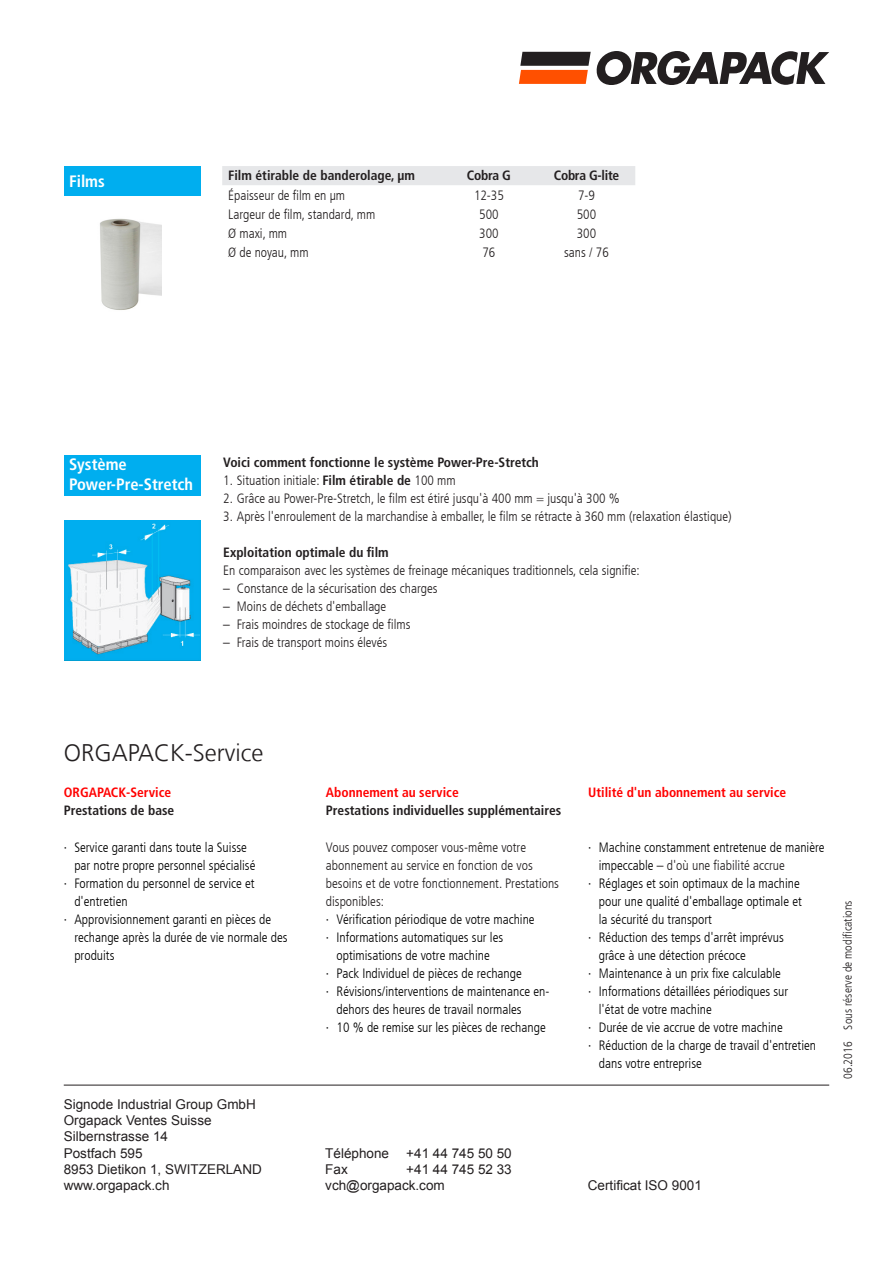
<style>
.page{position:relative;width:893px;height:1263px;background:#fff}
.page>*{position:absolute;margin:0;border:0;box-sizing:border-box;transform-origin:0 0}
.t1{font:300 24px "Frutiger LT Com";color:#231f20}
.t2{font:700 condensed 16.5px "Frutiger LT Com";color:#fff}
.t3{font:300 condensed 13.5px/18px "Frutiger LT Com";color:#000}
.t4{font:300 condensed 13.5px/18px "Frutiger LT Com";color:#231f20}
.t5{font:13.5px "Arial";color:#231f20}
.t6{font:700 condensed 13.5px "Frutiger LT Com";color:#231f20}
.t7{font:700 condensed 13.5px "Frutiger LT Com";color:#f00}
.t8{font:700 condensed 13.5px "Frutiger LT Com";letter-spacing:-.02em;color:#231f20}
.t9{font:300 condensed 12px "Frutiger LT Com";letter-spacing:-.005em;color:#231f20}
.s1{font-weight:700}
.s2{color:#231f20}
</style>
<div class="page">
<svg style="left:519px;top:51px;width:310px;height:33px"></svg>
<div style="left:65px;top:166px;width:136px;height:30px;background:#00aeef"></div>
<div style="left:222px;top:166px;width:413px;height:19px;background:#e6e7e9"></div>
<img style="left:100px;top:218px;width:61px;height:92px">
<div style="left:65px;top:455px;width:136px;height:41px;background:#00aeef"></div>
<img style="left:65px;top:520px;width:136px;height:141px">
<hr style="left:64px;top:1085px;width:765px;height:1px;background:#231f20">
<p class="t2" style="left:69px;top:171px;width:37px">Films</p>
<p class="t6" style="left:228px;top:168px;width:188px">Film étirable de banderolage, μm</p>
<p class="t6" style="left:467px;top:168px;width:46px">Cobra G</p>
<p class="t8" style="left:554px;top:168px;width:67px">Cobra G-lite</p>
<p class="t4" style="left:228px;top:186px;width:118px">Épaisseur de film en μm</p>
<p class="t4" style="left:474px;top:186px;width:31px">12-35</p>
<p class="t4" style="left:578px;top:186px;width:18px">7-9</p>
<p class="t4" style="left:228px;top:205px;width:149px">Largeur de film, standard, mm</p>
<p class="t4" style="left:479px;top:205px;width:21px">500</p>
<p class="t4" style="left:577px;top:205px;width:21px">500</p>
<p class="t4" style="left:228px;top:224px;width:61px">Ø maxi, mm</p>
<p class="t4" style="left:479px;top:224px;width:21px">300</p>
<p class="t4" style="left:577px;top:224px;width:21px">300</p>
<p class="t4" style="left:228px;top:243px;width:82px">Ø de noyau, mm</p>
<p class="t4" style="left:482px;top:243px;width:14px">76</p>
<p class="t4" style="left:564px;top:243px;width:46px">sans / 76</p>
<p class="t2" style="left:69px;top:455px;width:59px">Système</p>
<p class="t2" style="left:69px;top:474px;width:126px">Power-Pre-Stretch</p>
<p class="t6" style="left:223px;top:454px;width:317px">Voici comment fonctionne le système Power-Pre-Stretch</p>
<p class="t4" style="left:223px;top:472px;width:234px">1. Situation initiale: <span class="s1">Film étirable de</span> 100 mm</p>
<p class="t4" style="left:223px;top:490px;width:398px">2. Grâce au Power-Pre-Stretch, le film est étiré jusqu'à 400 mm = jusqu'à 300 %</p>
<p class="t4" style="left:223px;top:508px;width:510px">3. Après l'enroulement de la marchandise à emballer, le film se rétracte à 360 mm (relaxation élastique)</p>
<p class="t6" style="left:223px;top:544px;width:167px">Exploitation optimale du film</p>
<p class="t4" style="left:223px;top:562px;width:418px">En comparaison avec les systèmes de freinage mécaniques traditionnels, cela signifie:</p>
<p class="t4" style="left:223px;top:580px;width:216px">– Constance de la sécurisation des charges</p>
<p class="t4" style="left:223px;top:598px;width:164px">– Moins de déchets d'emballage</p>
<p class="t4" style="left:223px;top:616px;width:189px">– Frais moindres de stockage de films</p>
<p class="t4" style="left:223px;top:634px;width:166px">– Frais de transport moins élevés</p>
<p class="t1" style="left:64px;top:739px;width:201px">ORGAPACK-Service</p>
<p class="t7" style="left:64px;top:785px;width:109px">ORGAPACK-Service</p>
<p class="t6" style="left:64px;top:803px;width:112px">Prestations de base</p>
<p class="t3" style="left:74px;top:838px;width:183px;text-indent:-11px">· Service garanti dans toute la Suisse par notre propre personnel spécialisé</p>
<p class="t3" style="left:64px;top:874px;width:192px">· Formation du personnel de service et</p>
<p class="t3" style="left:74px;top:892px;width:55px">d'entretien</p>
<p class="t3" style="left:64px;top:910px;width:209px">· Approvisionnement garanti en pièces de</p>
<p class="t3" style="left:74px;top:928px;width:215px">rechange après la durée de vie normale des produits</p>
<p class="t5" style="left:64px;top:1095px;width:194px">Signode Industrial Group GmbH</p>
<p class="t5" style="left:64px;top:1112px;width:149px">Orgapack Ventes Suisse</p>
<p class="t5" style="left:64px;top:1128px;width:106px">Silbernstrasse 14</p>
<p class="t5" style="left:64px;top:1144px;width:80px">Postfach 595</p>
<p class="t5" style="left:64px;top:1160px;width:200px">8953 Dietikon 1, SWITZERLAND</p>
<p class="t5" style="left:64px;top:1176px;width:107px">www.orgapack.ch</p>
<p class="t7" style="left:326px;top:785px;width:134px">Abonnement au service</p>
<p class="t6" style="left:326px;top:803px;width:237px">Prestations individuelles supplémentaires</p>
<p class="t4" style="left:326px;top:838px;width:235px">Vous pouvez composer vous-même votre abonnement au service en fonction de vos besoins et de votre fonctionnement. Prestations disponibles:</p>
<p class="t3" style="left:326px;top:910px;width:210px">· Vérification périodique de votre machine</p>
<p class="t3" style="left:326px;top:928px;width:179px">· Informations automatiques sur les</p>
<p class="t3" style="left:337px;top:946px;width:155px">optimisations de votre machine</p>
<p class="t3" style="left:326px;top:964px;width:197px">· Pack Individuel de pièces de rechange</p>
<p class="t3" style="left:337px;top:982px;width:214px;text-indent:-11px">· Révisions/interventions de maintenance en&shy;dehors des heures de travail normales</p>
<p class="t3" style="left:326px;top:1018px;width:221px">· 10 % de remise sur les pièces de rechange</p>
<p class="t7" style="left:588px;top:785px;width:200px">Utilité d'un abonnement au service</p>
<p class="t3" style="left:599px;top:838px;width:227px;text-indent:-11px">· Machine constamment entretenue de manière impeccable <span class="s2">– d'où une fiabilité accrue</span></p>
<p class="t3" style="left:588px;top:874px;width:213px">· Réglages et soin optimaux de la machine</p>
<p class="t3" style="left:599px;top:892px;width:205px">pour une qualité d'emballage optimale et la sécurité du transport</p>
<p class="t3" style="left:599px;top:928px;width:187px;text-indent:-11px">· Réduction des temps d'arrêt imprévus grâce à une détection précoce</p>
<p class="t3" style="left:588px;top:964px;width:194px">· Maintenance à un prix fixe calculable</p>
<p class="t3" style="left:599px;top:982px;width:191px;text-indent:-11px">· Informations détaillées périodiques sur l'état de votre machine</p>
<p class="t3" style="left:588px;top:1018px;width:196px">· Durée de vie accrue de votre machine</p>
<p class="t3" style="left:599px;top:1036px;width:219px;text-indent:-11px">· Réduction de la charge de travail d'entretien dans votre entreprise</p>
<p class="t9" style="left:841px;top:1079px;width:180px;rotate:-90deg">06.2016 Sous réserve de modifications</p>
<p class="t5" style="left:325px;top:1144px;width:65px">Téléphone</p>
<p class="t5" style="left:406px;top:1144px;width:107px">+41 44 745 50 50</p>
<p class="t5" style="left:325px;top:1160px;width:24px">Fax</p>
<p class="t5" style="left:406px;top:1160px;width:107px">+41 44 745 52 33</p>
<p class="t5" style="left:325px;top:1176px;width:121px">vch@orgapack.com</p>
<p class="t5" style="left:588px;top:1176px;width:116px">Certificat ISO 9001</p>
</div>
